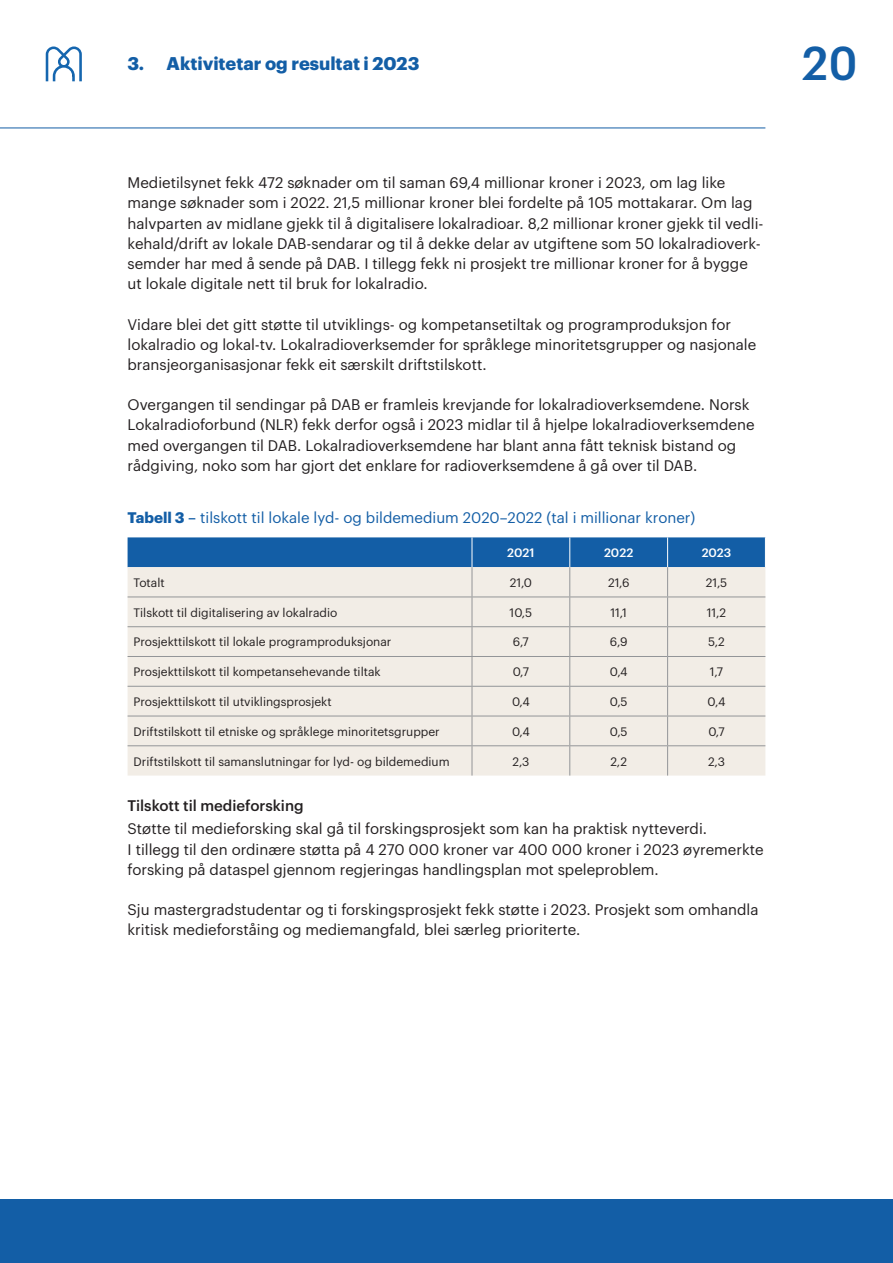
<style>
.page{position:relative;width:893px;height:1263px;background:#fff}
.page>*{position:absolute;margin:0;border:0;box-sizing:border-box;transform-origin:0 0}
.t1{font:500 46.5px "Graphik";color:#135ea6}
.t2{font:700 18px "Graphik";color:#135ea6}
.Brødtekst{font:15px/20.2px "Graphik";color:#231f20}
.Tabell_heading{font:15px "Graphik";color:#135ea6}
.Mellomtittel{font:500 15px "Graphik";color:#231f20}
.Tabell{font:12px "Graphik";color:#231f20}
.Tabell-2{font:500 12px "Graphik";color:#fff}
.s1{font-weight:700}
.s2{font-weight:500}
</style>
<div class="page">
<div style="left:0;top:1199px;width:893px;height:64px;background:#135ea6"></div>
<svg style="left:46px;top:46px;width:36px;height:35px"></svg>
<hr style="left:0;top:128px;width:765px;height:1px;background:#135ea6">
<div style="left:128px;top:537px;width:637px;height:30px;background:#135ea6"></div>
<div style="left:128px;top:567px;width:637px;height:208px;background:#f2ede6"></div>
<hr style="left:472px;top:537px;width:1px;height:30px;background:#fff">
<hr style="left:569px;top:537px;width:1px;height:30px;background:#fff">
<hr style="left:667px;top:537px;width:1px;height:30px;background:#fff">
<hr style="left:472px;top:567px;width:1px;height:30px;background:#939598">
<hr style="left:569px;top:567px;width:1px;height:30px;background:#939598">
<hr style="left:667px;top:567px;width:1px;height:30px;background:#939598">
<hr style="left:128px;top:597px;width:344px;height:1px;background:#939598">
<hr style="left:472px;top:597px;width:98px;height:1px;background:#939598">
<hr style="left:570px;top:597px;width:98px;height:1px;background:#939598">
<hr style="left:668px;top:597px;width:97px;height:1px;background:#939598">
<hr style="left:128px;top:626px;width:344px;height:1px;background:#939598">
<hr style="left:472px;top:626px;width:98px;height:1px;background:#939598">
<hr style="left:570px;top:626px;width:98px;height:1px;background:#939598">
<hr style="left:668px;top:626px;width:97px;height:1px;background:#939598">
<hr style="left:128px;top:656px;width:344px;height:1px;background:#939598">
<hr style="left:472px;top:656px;width:98px;height:1px;background:#939598">
<hr style="left:570px;top:656px;width:98px;height:1px;background:#939598">
<hr style="left:668px;top:656px;width:97px;height:1px;background:#939598">
<hr style="left:128px;top:686px;width:344px;height:1px;background:#939598">
<hr style="left:472px;top:686px;width:98px;height:1px;background:#939598">
<hr style="left:570px;top:686px;width:98px;height:1px;background:#939598">
<hr style="left:668px;top:686px;width:97px;height:1px;background:#939598">
<hr style="left:128px;top:716px;width:344px;height:1px;background:#939598">
<hr style="left:472px;top:716px;width:98px;height:1px;background:#939598">
<hr style="left:570px;top:716px;width:98px;height:1px;background:#939598">
<hr style="left:668px;top:716px;width:97px;height:1px;background:#939598">
<hr style="left:128px;top:745px;width:344px;height:1px;background:#939598">
<hr style="left:472px;top:745px;width:98px;height:1px;background:#939598">
<svg style="left:472px;top:597px;width:1px;height:178px"></svg>
<hr style="left:570px;top:745px;width:98px;height:1px;background:#939598">
<svg style="left:569px;top:597px;width:1px;height:178px"></svg>
<hr style="left:668px;top:745px;width:97px;height:1px;background:#939598">
<svg style="left:667px;top:597px;width:1px;height:178px"></svg>
<p class="t2" style="left:128px;top:49px;width:293px">3. Aktivitetar og resultat i 2023</p>
<h1 class="t1" style="left:801px;top:28px;width:57px">20</h1>
<p class="Brødtekst" style="left:128px;top:171px;width:637px">Medietilsynet fekk 472 søknader om til saman 69,4 millionar kroner i 2023, om lag like mange søknader som i 2022. 21,5 millionar kroner blei fordelte på 105 mottakarar. Om lag halvparten av midlane gjekk til å digitalisere lokalradioar. 8,2 millionar kroner gjekk til vedli&shy;kehald/drift av lokale DAB-sendarar og til å dekke delar av utgiftene som 50 lokalradioverk&shy;semder har med å sende på DAB. I tillegg fekk ni prosjekt tre millionar kroner for å bygge ut lokale digitale nett til bruk for lokalradio.</p>
<p class="Brødtekst" style="left:128px;top:313px;width:630px">Vidare blei det gitt støtte til utviklings- og kompetansetiltak og programproduksjon for lokalradio og lokal-tv. Lokalradioverksemder for språklege minoritetsgrupper og nasjonale bransjeorganisasjonar fekk eit særskilt driftstilskott.</p>
<p class="Brødtekst" style="left:128px;top:393px;width:629px">Overgangen til sendingar på DAB er framleis krevjande for lokalradioverksemdene. Norsk Lokalradioforbund (NLR) fekk derfor også i 2023 midlar til å hjelpe lokalradioverksemdene med overgangen til DAB. Lokalradioverksemdene har blant anna fått teknisk bistand og rådgiving, noko som har gjort det enklare for radioverksemdene å gå over til DAB.</p>
<p class="Tabell_heading" style="left:128px;top:506px;width:569px"><span class="s1">Tabell 3</span> <span class="s2">–</span> tilskott til lokale lyd- og bildemedium 2020–2022 (tal i millionar kroner)</p>
<p class="Tabell-2" style="left:507px;top:544px;width:29px">2021</p>
<p class="Tabell-2" style="left:604px;top:544px;width:31px">2022</p>
<p class="Tabell-2" style="left:702px;top:544px;width:31px">2023</p>
<p class="Tabell" style="left:134px;top:573px;width:33px">Totalt</p>
<p class="Tabell" style="left:510px;top:573px;width:24px">21,0</p>
<p class="Tabell" style="left:608px;top:573px;width:23px">21,6</p>
<p class="Tabell" style="left:706px;top:573px;width:23px">21,5</p>
<p class="Tabell" style="left:134px;top:603px;width:205px">Tilskott til digitalisering av lokalradio</p>
<p class="Tabell" style="left:510px;top:603px;width:24px">10,5</p>
<p class="Tabell" style="left:610px;top:603px;width:18px">11,1</p>
<p class="Tabell" style="left:707px;top:603px;width:21px">11,2</p>
<p class="Tabell" style="left:134px;top:633px;width:259px">Prosjekttilskott til lokale programproduksjonar</p>
<p class="Tabell" style="left:513px;top:633px;width:17px">6,7</p>
<p class="Tabell" style="left:610px;top:633px;width:19px">6,9</p>
<p class="Tabell" style="left:708px;top:633px;width:18px">5,2</p>
<p class="Tabell" style="left:134px;top:663px;width:249px">Prosjekttilskott til kompetansehevande tiltak</p>
<p class="Tabell" style="left:513px;top:663px;width:18px">0,7</p>
<p class="Tabell" style="left:610px;top:663px;width:19px">0,4</p>
<p class="Tabell" style="left:710px;top:663px;width:15px">1,7</p>
<p class="Tabell" style="left:134px;top:693px;width:200px">Prosjekttilskott til utviklingsprosjekt</p>
<p class="Tabell" style="left:512px;top:693px;width:19px">0,4</p>
<p class="Tabell" style="left:610px;top:693px;width:19px">0,5</p>
<p class="Tabell" style="left:708px;top:693px;width:19px">0,4</p>
<p class="Tabell" style="left:134px;top:722px;width:308px">Driftstilskott til etniske og språklege minoritetsgrupper</p>
<p class="Tabell" style="left:512px;top:722px;width:19px">0,4</p>
<p class="Tabell" style="left:610px;top:722px;width:19px">0,5</p>
<p class="Tabell" style="left:708px;top:722px;width:18px">0,7</p>
<p class="Tabell" style="left:134px;top:752px;width:318px">Driftstilskott til samanslutningar for lyd- og bildemedium</p>
<p class="Tabell" style="left:512px;top:752px;width:18px">2,3</p>
<p class="Tabell" style="left:610px;top:752px;width:18px">2,2</p>
<p class="Tabell" style="left:708px;top:752px;width:18px">2,3</p>
<p class="Mellomtittel" style="left:128px;top:794px;width:178px">Tilskott til medieforsking</p>
<p class="Brødtekst" style="left:128px;top:817px;width:638px">Støtte til medieforsking skal gå til forskingsprosjekt som kan ha praktisk nytteverdi.<br>I tillegg til den ordinære støtta på 4 270 000 kroner var 400 000 kroner i 2023 øyremerkte forsking på dataspel gjennom regjeringas handlingsplan mot speleproblem.</p>
<p class="Brødtekst" style="left:128px;top:898px;width:632px">Sju mastergradstudentar og ti forskingsprosjekt fekk støtte i 2023. Prosjekt som omhandla kritisk medieforståing og mediemangfald, blei særleg prioriterte.</p>
</div>
